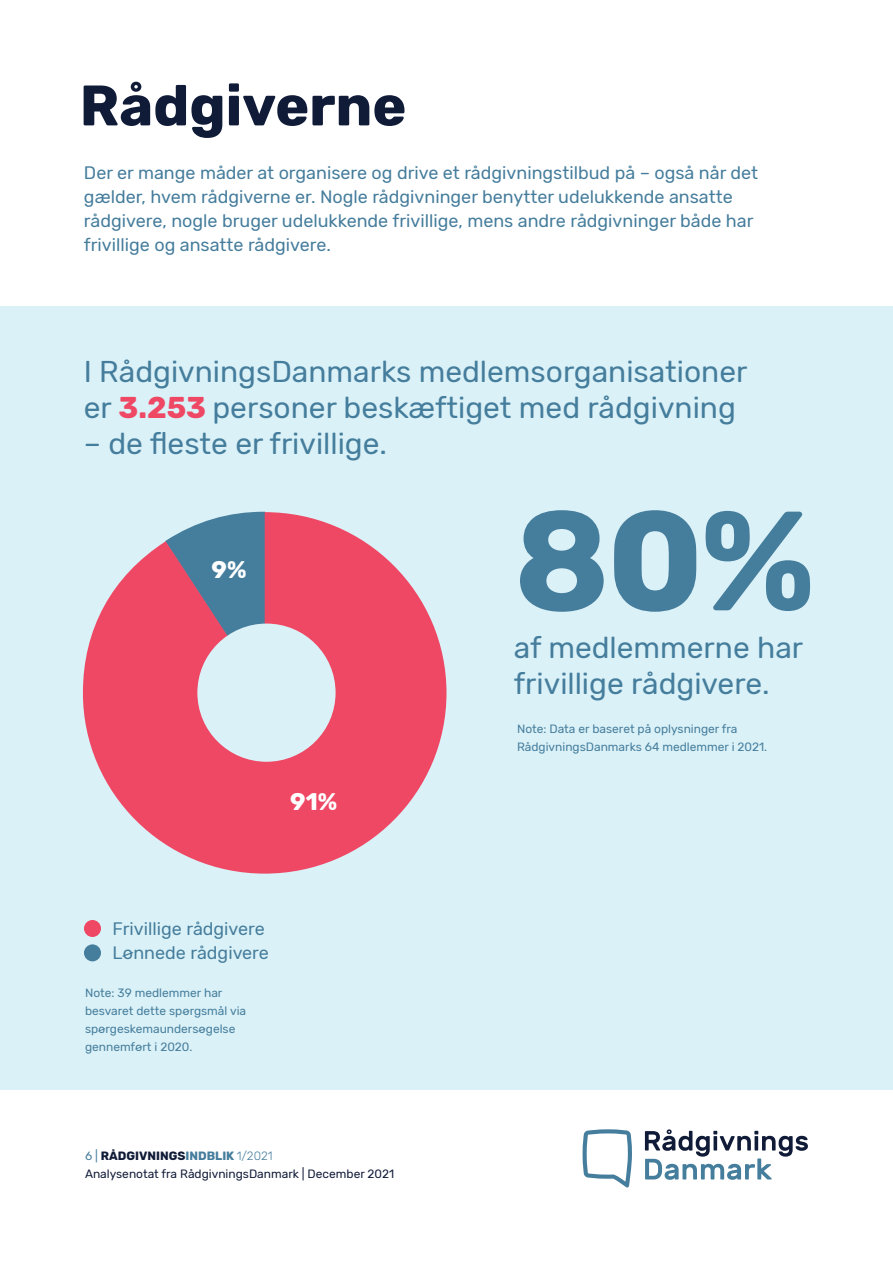
<style>
.page{position:relative;width:893px;height:1263px;background:#fff}
.page>*{position:absolute;margin:0;border:0;box-sizing:border-box;transform-origin:0 0}
.Tekst_stor{font:700 141px "Rubik";color:#457d9c}
.Rubrikker{font:700 57px "Rubik";color:#101b38}
.Tekst_stor-2{font:30px/36px "Rubik";color:#457d9c}
.t1{font:700 24px "Rubik";color:#fff}
.Tekst_mellem{font:18px/24px "Rubik";color:#457d9c}
.Tekst_lille{font:12px/18px "Rubik";color:#457d9c}
.t2{font:12px/18px "Rubik";color:#101b38}
.s1{font-weight:700;color:#ef4865}
.s2{color:#457d9c}
.s3{font-weight:700}
.s4{font-weight:700;color:#457d9c}
.s5{font-weight:300;color:#457d9c}
</style>
<div class="page">
<div style="left:0;top:306px;width:893px;height:784px;background:#daf1f7"></div>
<svg style="left:645px;top:1129px;width:163px;height:51px"></svg>
<svg style="left:583px;top:1129px;width:49px;height:58px"></svg>
<div style="left:84px;top:920px;width:17px;height:17px;background:#ef4865;border-radius:50%"></div>
<div style="left:84px;top:944px;width:17px;height:17px;background:#457d9c;border-radius:50%"></div>
<svg style="left:83px;top:512px;width:363px;height:362px;fill:#ef4865"></svg>
<div style="left:197px;top:623px;width:139px;height:139px;background:#daf1f7;border-radius:50%"></div>
<p class="Rubrikker" style="left:80px;top:72px;width:328px">Rådgiverne</p>
<p class="Tekst_mellem" style="left:84px;top:161px;width:676px">Der er mange måder at organisere og drive et rådgivningstilbud på – også når det gælder, hvem rådgiverne er. Nogle rådgivninger benytter udelukkende ansatte rådgivere, nogle bruger udelukkende frivillige, mens andre rådgivninger både har frivillige og ansatte rådgivere.</p>
<p class="Tekst_stor-2" style="left:84px;top:354px;width:665px">I RådgivningsDanmarks medlemsorganisationer er <span class="s1">3.253</span> personer beskæftiget med rådgivning</p>
<p class="Tekst_stor-2" style="left:84px;top:426px;width:305px">– de fleste er frivillige.</p>
<p class="t1" style="left:212px;top:555px;width:36px">9%</p>
<p class="t1" style="left:290px;top:787px;width:49px">91%</p>
<p class="Tekst_mellem" style="left:113px;top:917px;width:154px">Frivillige rådgivere</p>
<p class="Tekst_mellem" style="left:113px;top:941px;width:158px">Lønnede rådgivere</p>
<p class="Tekst_lille" style="left:85px;top:984px;width:163px">Note: 39 medlemmer har besvaret dette spørgsmål via spørgeskemaundersøgelse gennemført i 2020.</p>
<p class="t2" style="left:85px;top:1147px;width:311px"><span class="s2">6 |</span> <span class="s3">RÅDGIVNINGS</span><span class="s4">INDBLIK</span> <span class="s5">1/2021<br></span>Analysenotat fra RådgivningsDanmark | December 2021</p>
<p class="Tekst_stor" style="left:514px;top:479px;width:303px">80%</p>
<p class="Tekst_stor-2" style="left:514px;top:631px;width:291px">af medlemmerne har</p>
<p class="Tekst_stor-2" style="left:514px;top:667px;width:257px">frivillige rådgivere.</p>
<p class="Tekst_lille" style="left:517px;top:720px;width:252px">Note: Data er baseret på oplysninger fra<br>RådgivningsDanmarks 64 medlemmer i 2021.</p>
</div>
